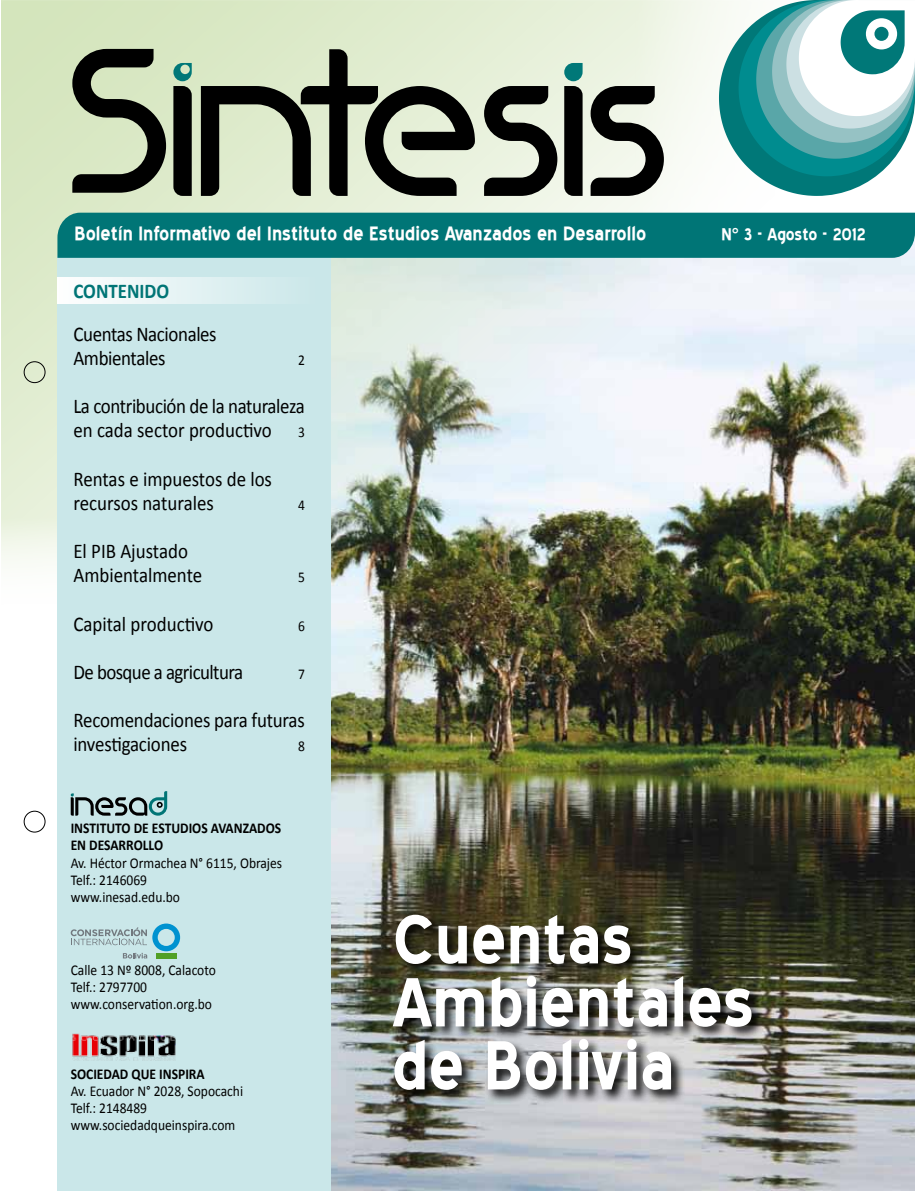
<style>
.page{position:relative;width:915px;height:1191px;background:#fff}
.page>*{position:absolute;margin:0;border:0;box-sizing:border-box;transform-origin:0 0}
.t1{font:700 84px/63px "Blue Highway";color:#fff}
.t2{font:700 24px "Blue Highway";color:#fff}
.t3{font:21px/24.2px "Calibri";letter-spacing:-.01em;color:#000;scale:.9 1}
.t4{font:21px "Calibri";letter-spacing:-.03em;color:#000;scale:.9 1}
.t5{font:700 21px "Blue Highway";color:#fff}
.t6{font:700 21px "Calibri";color:#007576;scale:.9 1}
.t7{font:15px/17.2px "Calibri";color:#000;scale:.9 1}
.t8{font:700 15px/17.2px "Calibri";color:#000;scale:.9 1}
.s1{font-size:15px}
</style>
<div class="page">
<img style="left:303px;top:258px;width:611px;height:933px">
<img style="left:1px;top:1px;width:912px;height:615px">
<div style="left:57px;top:255px;width:273px;height:935px;background:#cae7e9"></div>
<svg style="left:564px;top:63px;width:18px;height:133px;background:#142220"></svg>
<svg style="left:201px;top:49px;width:274px;height:147px;background:#909785"></svg>
<svg style="left:484px;top:86px;width:73px;height:110px;background:#73766e"></svg>
<svg style="left:590px;top:86px;width:73px;height:110px;background:#767873"></svg>
<svg style="left:72px;top:49px;width:94px;height:144px;background:#7f8873"></svg>
<svg style="left:173px;top:63px;width:19px;height:133px;background:#1d2924"></svg>
<svg style="left:718px;top:0;width:196px;height:196px"></svg>
<div style="left:57px;top:213px;width:857px;height:45px;background:#007576"></div>
<div style="left:391px;top:912px;width:374px;height:192px;background:#000;opacity:.91"></div>
<div style="left:24px;top:361px;width:21px;height:22px;border:1px solid #000;border-radius:50%"></div>
<div style="left:24px;top:811px;width:21px;height:21px;border:1px solid #000;border-radius:50%"></div>
<div style="left:57px;top:277px;width:260px;height:27px;background:linear-gradient(to right,#fff,#cae7e9)"></div>
<svg style="left:71px;top:791px;width:96px;height:24px"></svg>
<svg style="left:71px;top:923px;width:109px;height:35px"></svg>
<img style="left:72px;top:1033px;width:103px;height:28px">
<p class="t2" style="left:74px;top:222px;width:573px">Boletín Informativo del Instituto de Estudios Avanzados en Desarrollo</p>
<p class="t5" style="left:721px;top:224px;width:146px">N° 3 - Agosto - 2012</p>
<p class="t6" style="left:73px;top:277px;width:108px">CONTENIDO</p>
<p class="t3" style="left:73px;top:322px;width:161px">Cuentas Nacionales<br>Ambientales</p>
<p class="t7" style="left:298px;top:351px;width:9px">2</p>
<p class="t3" style="left:73px;top:394px;width:259px">La contribución de la naturaleza en cada sector productivo <span class="s1">3</span></p>
<p class="t3" style="left:73px;top:466px;width:222px">Rentas e impuestos de los recursos naturales</p>
<p class="t7" style="left:298px;top:496px;width:9px">4</p>
<p class="t3" style="left:73px;top:539px;width:145px">El PIB Ajustado<br>Ambientalmente</p>
<p class="t7" style="left:298px;top:569px;width:9px">5</p>
<p class="t3" style="left:73px;top:611px;width:157px">Capital productivo</p>
<p class="t7" style="left:298px;top:617px;width:9px">6</p>
<p class="t4" style="left:73px;top:658px;width:190px">De bosque a agricultura</p>
<p class="t7" style="left:298px;top:665px;width:9px">7</p>
<p class="t3" style="left:73px;top:708px;width:258px">Recomendaciones para futuras investigaciones</p>
<p class="t7" style="left:298px;top:738px;width:9px">8</p>
<p class="t8" style="left:71px;top:819px;width:235px">INSTITUTO DE ESTUDIOS AVANZADOS<br>EN DESARROLLO</p>
<p class="t7" style="left:71px;top:854px;width:236px">Av. Héctor Ormachea N° 6115, Obrajes<br>Telf.: 2146069<br>www.inesad.edu.bo</p>
<p class="t7" style="left:71px;top:961px;width:163px">Calle 13 Nº 8008, Calacoto<br>Telf.: 2797700 www.conservation.org.bo</p>
<p class="t8" style="left:71px;top:1064px;width:150px">SOCIEDAD QUE INSPIRA</p>
<p class="t7" style="left:71px;top:1082px;width:193px">Av. Ecuador N° 2028, Sopocachi<br>Telf.: 2148489 www.sociedadqueinspira.com</p>
<h1 class="t1" style="left:392px;top:908px;width:362px">Cuentas<br>Ambientales de Bolivia</h1>
</div>
